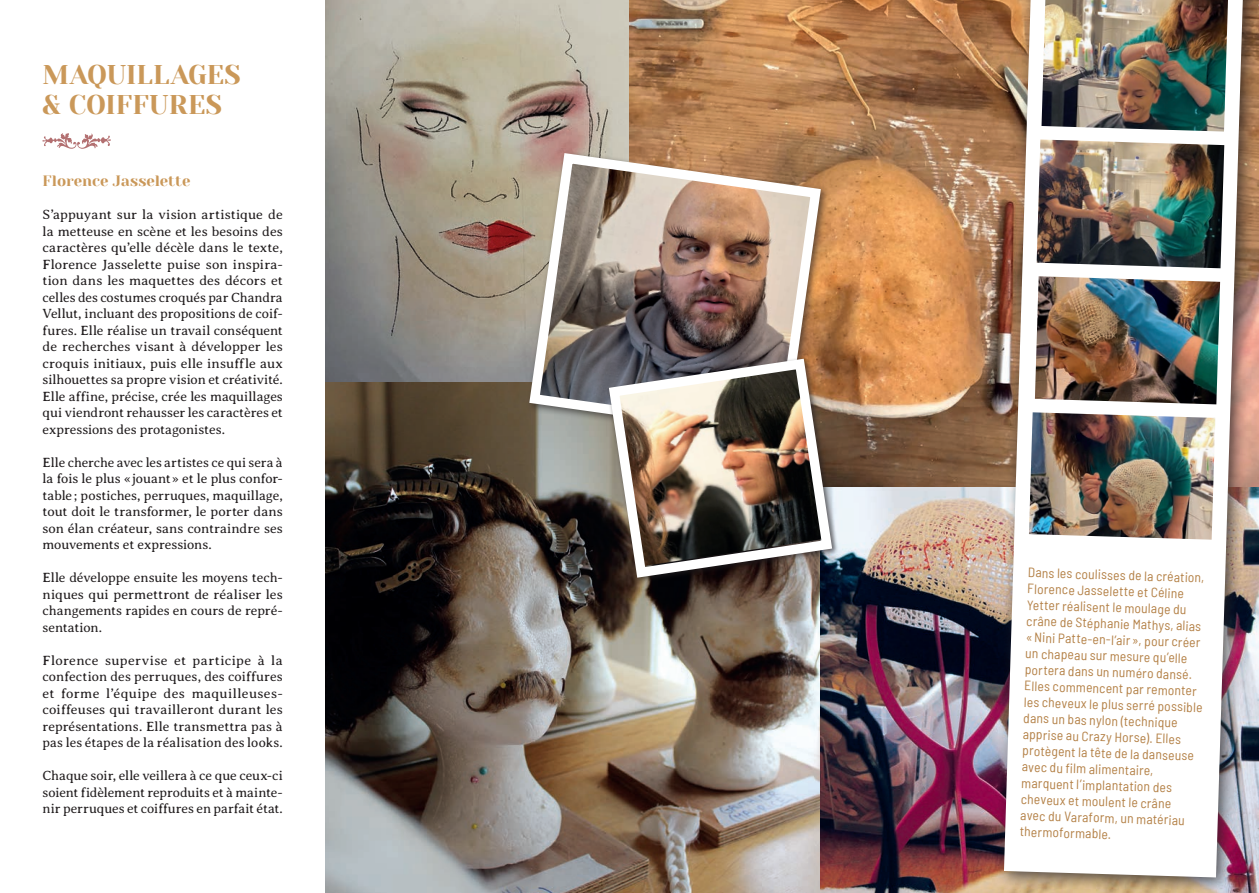
<style>
.page{position:relative;width:1259px;height:893px;background:#fff}
.page>*{position:absolute;margin:0;border:0;box-sizing:border-box;transform-origin:0 0}
.t1{font:27px/30px "Yeseva One";letter-spacing:.005em;color:#ca9859}
.t2{font:15px "Yeseva One";letter-spacing:.005em;color:#ca9859}
.t3{font:300 13.5px/16.5px "Averia Serif Libre";letter-spacing:-.005em;color:#231f20;text-align:justify}
.t4{font:semi-condensed 13.5px/16.2px "Barlow";color:#b48147}
</style>
<div class="page">
<svg style="left:43px;top:133px;width:68px;height:16px"></svg>
<img style="left:325px;top:381px;width:496px;height:512px">
<img style="left:325px;top:0;width:304px;height:381px">
<img style="left:629px;top:0;width:365px;height:488px">
<img style="left:524px;top:148px;width:302px;height:296px">
<img style="left:821px;top:488px;width:173px;height:405px">
<div style="left:994px;top:0;width:265px;height:893px;background:#231f20;opacity:.75"></div>
<svg style="left:1004px;top:0;width:238px;height:877px"></svg>
<img style="left:1041px;top:0;width:187px;height:132px">
<img style="left:1036px;top:139px;width:188px;height:129px">
<img style="left:1035px;top:276px;width:185px;height:128px">
<img style="left:1029px;top:412px;width:186px;height:128px">
<img style="left:603px;top:353px;width:234px;height:230px">
<h1 class="t1" style="left:43px;top:59px;width:199px">MAQUILLAGES &amp; COIFFURES</h1>
<p class="t2" style="left:43px;top:170px;width:149px">Florence Jasselette</p>
<p class="t3" style="left:43px;top:206px;width:242px">S’appuyant sur la vision artistique de la metteuse en scène et les besoins des caractères qu’elle décèle dans le texte, Florence Jasselette puise son inspira&shy;tion dans les maquettes des décors et celles des costumes croqués par Chandra Vellut, incluant des propositions de coif&shy;fures. Elle réalise un travail conséquent de recherches visant à développer les croquis initiaux, puis elle insuffle aux silhouettes sa propre vision et créativité.<br>Elle affine, précise, crée les maquillages qui viendront rehausser les caractères et expressions des protagonistes.</p>
<p class="t3" style="left:43px;top:454px;width:242px">Elle cherche avec les artistes ce qui sera à la fois le plus «jouant» et le plus confor&shy;table; postiches, perruques, maquillage, tout doit le transformer, le porter dans son élan créateur, sans contraindre ses mouvements et expressions.</p>
<p class="t3" style="left:43px;top:569px;width:242px">Elle développe ensuite les moyens tech&shy;niques qui permettront de réaliser les changements rapides en cours de repré&shy;sentation.</p>
<p class="t3" style="left:43px;top:652px;width:242px">Florence supervise et participe à la confection des perruques, des coiffures et forme l’équipe des maquilleuses&shy;coiffeuses qui travailleront durant les représentations. Elle transmettra pas à pas les étapes de la réalisation des looks.</p>
<p class="t3" style="left:43px;top:767px;width:242px">Chaque soir, elle veillera à ce que ceux-ci soient fidèlement reproduits et à mainte&shy;nir perruques et coiffures en parfait état.</p>
<p class="t4" style="left:1028px;top:563px;width:181px;rotate:2deg">Dans les coulisses de la création,<br>Florence Jasselette et Céline<br>Yetter réalisent le moulage du crâne de Stéphanie Mathys, alias «Nini Patte-en-l’air», pour créer un chapeau sur mesure qu’elle portera dans un numéro dansé.<br>Elles commencent par remonter les cheveux le plus serré possible dans un bas nylon (technique apprise au Crazy Horse). Elles protègent la tête de la danseuse avec du fi lm alimentaire, marquent l’implantation des cheveux et moulent le crâne<br>avec du Varaform, un matériau thermoformable.</p>
</div>
